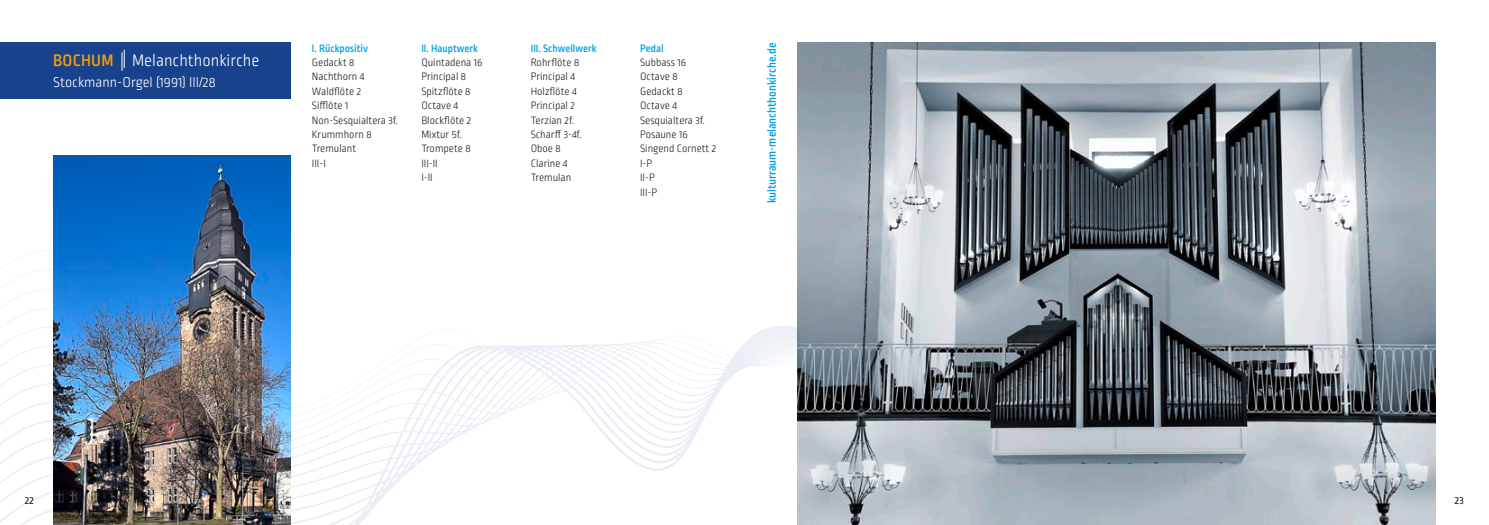
<style>
.page{position:relative;width:1489px;height:525px;background:#fff}
.page>*{position:absolute;margin:0;border:0;box-sizing:border-box;transform-origin:0 0}
.t1{font:300 17.5px "Ropa Soft Pro";color:#fff}
.t2{font:300 15px "Ropa Soft Pro";color:#fff}
.t3{font:500 12.5px "Ropa Soft Pro";color:#009fe3}
.t4{font:300 11.25px/14.4px "Ropa Soft Pro";color:#1d1d1b}
.t5{font:500 11.25px "Ropa Soft Pro";color:#009fe3}
.t6{font:11.25px "Ropa Soft Pro";color:#1d1d1b}
.s1{font-weight:500;color:#f6a100}
</style>
<div class="page">
<img style="left:797px;top:43px;width:638px;height:481px">
<svg style="left:0;top:318px;width:799px;height:206px"></svg>
<div style="left:0;top:43px;width:291px;height:56px;background:#18428c"></div>
<svg style="left:122px;top:50px;width:3px;height:21px"></svg>
<img style="left:53px;top:156px;width:238px;height:368px">
<h1 class="t1" style="left:53px;top:51px;width:207px"><span class="s1">BOCHUM</span> Melanchthonkirche</h1>
<h2 class="t2" style="left:53px;top:74px;width:164px">Stockmann-Orgel (1991) III/28</h2>
<p class="t5" style="left:312px;top:42px;width:58px">I. Rückpositiv</p>
<p class="t4" style="left:312px;top:56px;width:87px">Gedackt 8<br>Nachthorn 4<br>Waldflöte 2<br>Sifflöte 1<br>Non-Sesquialtera 3f.<br>Krummhorn 8<br>Tremulant<br>III-I</p>
<p class="t5" style="left:421px;top:42px;width:58px">II. Hauptwerk</p>
<p class="t4" style="left:421px;top:56px;width:63px">Quintadena 16<br>Principal 8<br>Spitzflöte 8<br>Octave 4<br>Blockflöte 2<br>Mixtur 5f.<br>Trompete 8<br>III-II<br>I-II</p>
<p class="t5" style="left:530px;top:42px;width:67px">III. Schwellwerk</p>
<p class="t4" style="left:530px;top:56px;width:52px">Rohrflöte 8<br>Principal 4<br>Holzflöte 4<br>Principal 2<br>Terzian 2f.<br>Scharff 3-4f.<br>Oboe 8<br>Clarine 4<br>Tremulan</p>
<p class="t5" style="left:640px;top:42px;width:25px">Pedal</p>
<p class="t4" style="left:640px;top:56px;width:78px">Subbass 16<br>Octave 8<br>Gedackt 8<br>Octave 4<br>Sesquialtera 3f.<br>Posaune 16<br>Singend Cornett 2<br>I-P<br>II-P<br>III-P</p>
<p class="t3" style="left:764px;top:203px;width:162px;rotate:-90deg">kulturraum-melanchthonkirche.de</p>
<p class="t6" style="left:25px;top:494px;width:11px">22</p>
<p class="t6" style="left:1454px;top:494px;width:11px">23</p>
</div>
